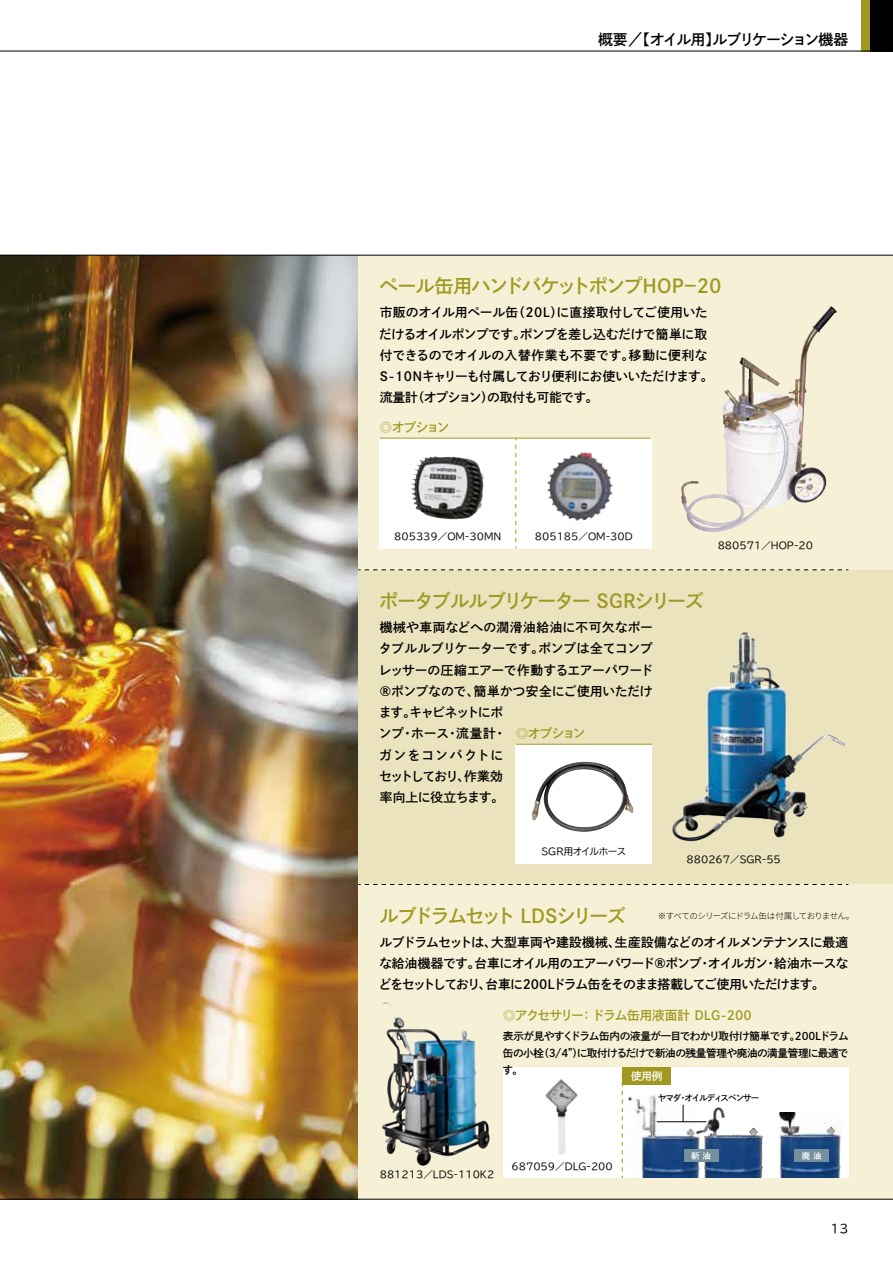
<style>
.page{position:relative;width:893px;height:1263px;background:#fff}
.page>*{position:absolute;margin:0;border:0;box-sizing:border-box;transform-origin:0 0}
.t1{font:19.2px "DNP Shuei Go Kin Std B";letter-spacing:-.095em;color:#9f9921}
.t2{font:19.2px "DNP Shuei Go Kin Std B";letter-spacing:-.115em;color:#9f9921}
.t3{font:19.2px "DNP Shuei Go Kin Std B";letter-spacing:-.155em;color:#9f9921}
.t4{font:14.85px "DNP Shuei Go Kin Std B";letter-spacing:-.08em;color:#000}
.t5{font:12.75px/21.3px "DNP Shuei Go Kin Std B";letter-spacing:-.02em;color:#000}
.t6{font:12.75px "DNP Shuei Go Kin Std B";letter-spacing:-.035em;color:#9f9921}
.t7{font:12.75px "DNP Shuei Go Kin Std B";letter-spacing:-.08em;color:#9f9921}
.t8{font:11.7px "TBUD Go Std";color:#000}
.t9{font:10.65px/17px "DNP Shuei Go Kin Std B";letter-spacing:-.045em;color:#000;text-align:justify}
.t10{font:10.65px "DNP Shuei Go Kin Std B";color:#fff}
.t11{font:9.6px "TBUD Go Std";color:#000}
.t12{font:9.6px "TBUD Go Std";letter-spacing:-.03em;color:#000}
.t13{font:300 8.55px "Source Han Sans";letter-spacing:-.08em;color:#000}
.t14{font:8.55px "DNP Shuei Go Kin Std B";letter-spacing:-.125em;color:#000}
.t15{font:8.55px "DNP Shuei Go Kin Std B";color:#fff}
</style>
<div class="page">
<div style="left:870px;top:0;width:23px;height:51px;background:#000"></div>
<div style="left:861px;top:0;width:9px;height:51px;background:#9f9921"></div>
<hr style="left:0;top:51px;width:893px;height:1px;background:#000">
<img style="left:0;top:256px;width:358px;height:943px">
<div style="left:358px;top:255px;width:535px;height:315px;background:#f6f1d6"></div>
<div style="left:358px;top:570px;width:535px;height:314px;background:#ebe3bd"></div>
<div style="left:358px;top:884px;width:535px;height:315px;background:#f6f1d6"></div>
<img style="left:382px;top:1002px;width:108px;height:164px">
<div style="left:516px;top:744px;width:136px;height:119px;background:#fff"></div>
<div style="left:503px;top:1067px;width:345px;height:111px;background:#fff"></div>
<div style="left:380px;top:438px;width:272px;height:111px;background:#fff"></div>
<img style="left:681px;top:306px;width:156px;height:226px">
<img style="left:547px;top:452px;width:66px;height:69px">
<img style="left:532px;top:762px;width:102px;height:70px">
<img style="left:672px;top:631px;width:173px;height:211px">
<img style="left:628px;top:1095px;width:69px;height:83px">
<img style="left:697px;top:1107px;width:67px;height:71px">
<img style="left:780px;top:1112px;width:61px;height:66px">
<img style="left:545px;top:1079px;width:33px;height:76px">
<hr style="left:0;top:255px;width:893px;height:1px;background:#000">
<hr style="left:516px;top:744px;width:136px;height:1px;background:#9f9921">
<svg style="left:515px;top:439px;width:1px;height:110px"></svg>
<hr style="left:380px;top:438px;width:270px;height:1px;background:#9f9921">
<svg style="left:358px;top:884px;width:490px;height:1px"></svg>
<svg style="left:358px;top:570px;width:490px;height:1px"></svg>
<svg style="left:683px;top:1105px;width:1px;height:16px"></svg>
<hr style="left:657px;top:1121px;width:49px;height:1px;background:#000">
<div style="left:684px;top:1149px;width:34px;height:13px;background:#748f9d"></div>
<div style="left:622px;top:1067px;width:49px;height:17px;background:#9f9921"></div>
<div style="left:795px;top:1149px;width:34px;height:13px;background:#748f9d"></div>
<svg style="left:622px;top:1084px;width:1px;height:94px"></svg>
<hr style="left:0;top:1199px;width:893px;height:1px;background:#000">
<img style="left:411px;top:456px;width:73px;height:64px">
<p class="t4" style="left:598px;top:29px;width:252px">概要／【オイル用】ルブリケーション機器</p>
<h1 class="t1" style="left:379px;top:273px;width:347px">ペール缶用ハンドバケットポンプＨＯＰ－２０</h1>
<p class="t5" style="left:379px;top:302px;width:336px">市販のオイル用ペール缶（20L）に直接取付してご使用いただけるオイルポンプです。ポンプを差し込むだけで簡単に取付できるのでオイルの入替作業も不要です。移動に便利な<br>S-10Nキャリーも付属しており便利にお使いいただけます。流量計（オプション）の取付も可能です。</p>
<p class="t7" style="left:380px;top:418px;width:71px">◎オプション</p>
<p class="t11" style="left:394px;top:529px;width:109px">805339／OM-30MN</p>
<p class="t11" style="left:535px;top:529px;width:99px">805185／OM-30D</p>
<p class="t11" style="left:718px;top:537px;width:97px">880571／HOP-20</p>
<h1 class="t2" style="left:379px;top:587px;width:326px">ポータブルルブリケーター ＳＧＲシリーズ</h1>
<p class="t5" style="left:379px;top:616px;width:276px">機械や車両などへの潤滑油給油に不可欠なポータブルルブリケーターです。ポンプは全てコンプレッサーの圧縮エアーで作動するエアーパワード®ポンプなので、簡単かつ安全にご使用いただけます。キャビネットにポ<br>ンプ・ホース・流量計・<br>ガンをコンパクトに<br>セットしており、作業効<br>率向上に役立ちます。</p>
<p class="t7" style="left:516px;top:724px;width:71px">◎オプション</p>
<p class="t12" style="left:541px;top:843px;width:87px">SGR用オイルホース</p>
<h1 class="t3" style="left:379px;top:902px;width:248px">ルブドラムセット ＬＤＳシリーズ</h1>
<p class="t11" style="left:686px;top:852px;width:96px">880267／SGR-55</p>
<p class="t13" style="left:658px;top:911px;width:198px">※すべてのシリーズにドラム缶は付属しておりません。</p>
<p class="t5" style="left:379px;top:931px;width:471px;text-align:justify">ルブドラムセットは、大型車両や建設機械、生産設備などのオイルメンテナンスに最適な給油機器です。台車にオイル用のエアーパワード®ポンプ・オイルガン・給油ホースなどをセットしており、台車に200Lドラム缶をそのまま搭載してご使用いただけます。</p>
<p class="t6" style="left:503px;top:1006px;width:250px">◎アクセサリー： ドラム缶用液面計 DLG-200</p>
<p class="t9" style="left:503px;top:1027px;width:348px">表示が見やすくドラム缶内の液量が一目でわかり取付け簡単です。200Lドラム缶の小栓（3/4”）に取付けるだけで新油の残量管理や廃油の満量管理に最適です。</p>
<p class="t10" style="left:631px;top:1069px;width:33px">使用例</p>
<p class="t11" style="left:380px;top:1166px;width:116px">881213／LDS-110K2</p>
<p class="t11" style="left:511px;top:1158px;width:103px">687059／DLG-200</p>
<p class="t14" style="left:658px;top:1091px;width:103px">ヤマダ・オイルディスペンサー</p>
<p class="t15" style="left:691px;top:1150px;width:21px">新 油</p>
<p class="t15" style="left:802px;top:1150px;width:21px">廃 油</p>
<p class="t8" style="left:830px;top:1218px;width:19px">13</p>
</div>
